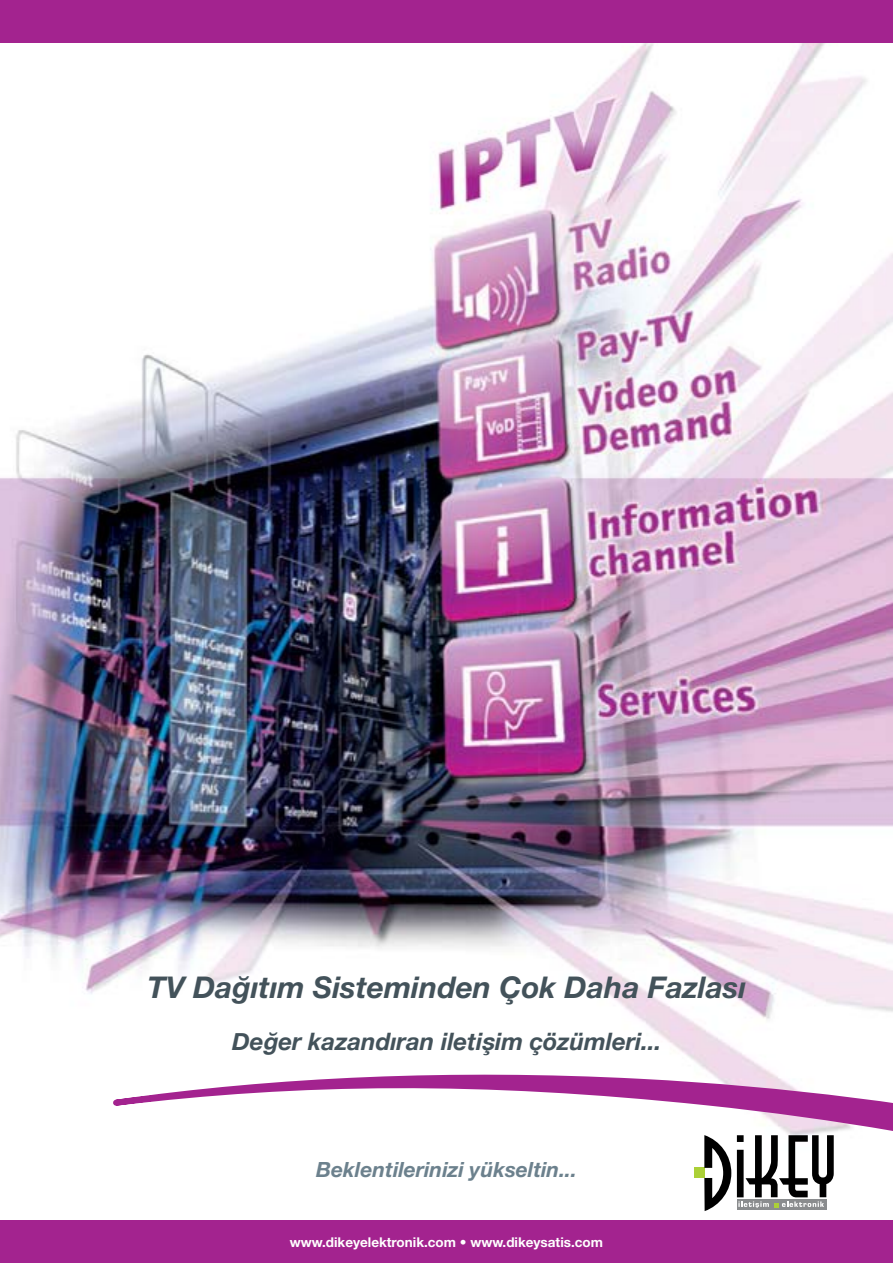
<style>
.page{position:relative;width:893px;height:1263px;background:#fff}
.page>*{position:absolute;margin:0;border:0;box-sizing:border-box;transform-origin:0 0}
.t1{font:italic 700 30px "Helvetica Neue LT Std";color:#43525a}
.t2{font:italic 700 24px "Helvetica Neue";color:#43525a}
.t3{font:italic 700 21px "Helvetica Neue LT Std";color:#6c818d}
.t4{font:700 13.5px "Helvetica Neue LT Std";color:#fff}
</style>
<div class="page">
<img style="left:0;top:43px;width:893px;height:1029px">
<svg style="left:113px;top:1072px;width:780px;height:96px"></svg>
<div style="left:694px;top:1168px;width:10px;height:10px;background:#abd037"></div>
<svg style="left:704px;top:1135px;width:130px;height:76px"></svg>
<div style="left:0;top:0;width:893px;height:43px;background:#a3238f"></div>
<div style="left:0;top:1220px;width:893px;height:43px;background:#a3238f"></div>
<h1 class="t1" style="left:147px;top:969px;width:600px">TV Dağıtım Sisteminden Çok Daha Fazlası</h1>
<h2 class="t2" style="left:232px;top:1023px;width:431px">Değer kazandıran iletişim çözümleri...</h2>
<h3 class="t3" style="left:316px;top:1156px;width:262px">Beklentilerinizi yükseltin...</h3>
<p class="t4" style="left:290px;top:1234px;width:315px">www.dikeyelektronik.com • www.dikeysatis.com</p>
</div>
